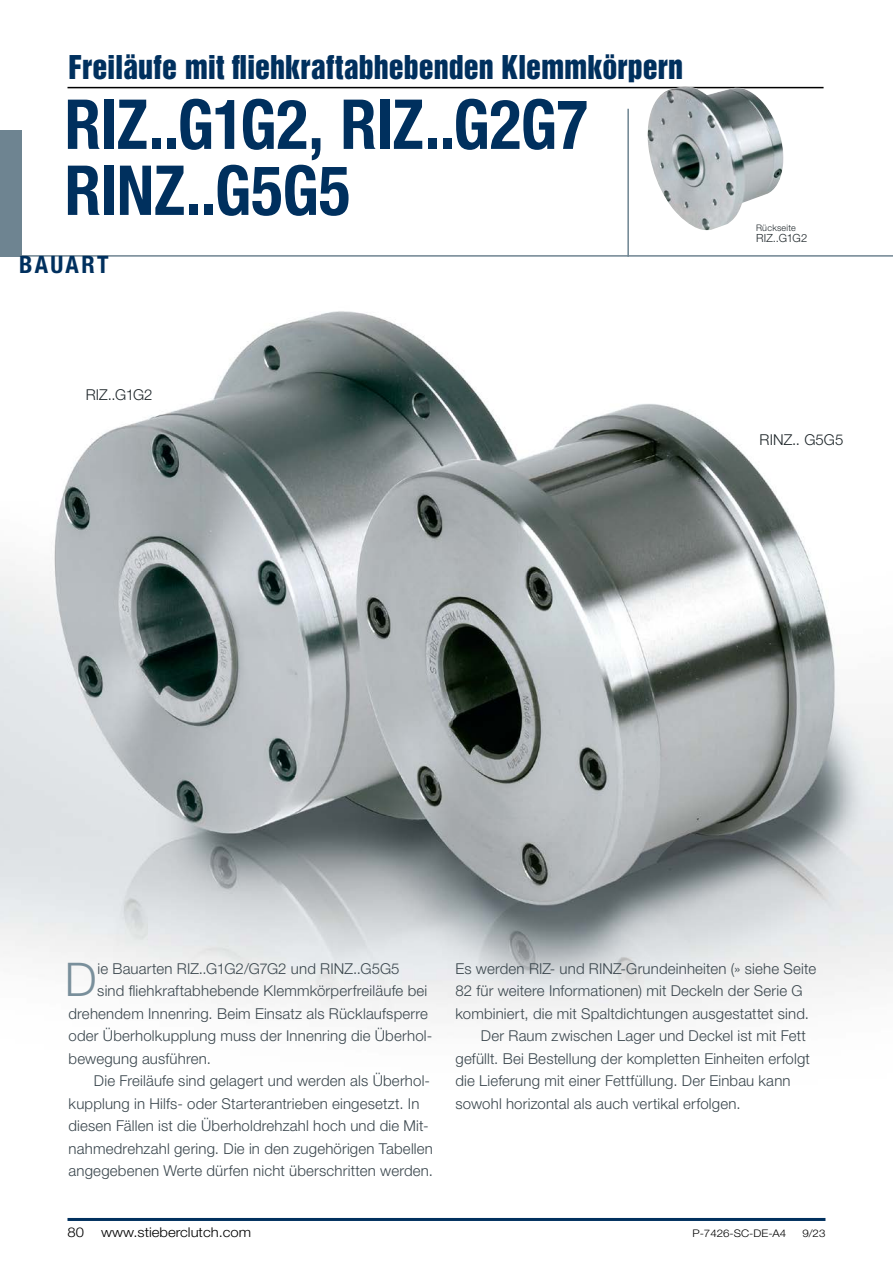
<style>
.page{position:relative;width:893px;height:1263px;background:#fff}
.page>*{position:absolute;margin:0;border:0;box-sizing:border-box;transform-origin:0 0}
.Headline_Big{font:700 condensed 69px/66px "Helvetica Neue LT Std";letter-spacing:-.01em;color:#00305e;scale:.95 1}
.Fließtext_Initial{font:300 46.5px "Helvetica Neue LT Std";color:#798f9b}
.t1{font:30px "Helvetica Inserat LT Std";color:#00305e}
.Headline_Blau{font:700 condensed 24px "Helvetica Neue LT Std";letter-spacing:.095em;color:#00305e}
.Fließtext_Schwarz_Einzug{font:300 15px/22.5px "Helvetica Neue LT Std";letter-spacing:.01em;color:#3a464d}
.Fließtext_Initial-2{font:300 15px "Helvetica Neue LT Std";letter-spacing:.01em;color:#3a464d}
.Fließtext_Schwarz{font:300 15px "Helvetica Neue LT Std";letter-spacing:.005em;color:#1d2529}
.t2{font:300 13.5px "Helvetica Neue LT Std";color:#000;scale:1.1 1}
.Bildtext_Grau{font:300 11.25px "Helvetica Neue LT Std";letter-spacing:.015em;color:#1d2529}
.t3{font:300 10.5px "Helvetica Neue LT Std";color:#000;scale:1.1 1}
.Bildtext_Grau-2{font:300 9px "Helvetica Neue LT Std";letter-spacing:.03em;color:#1d2529}
</style>
<div class="page">
<hr style="left:68px;top:87px;width:756px;height:1px;background:#000">
<hr style="left:0;top:255px;width:893px;height:2px;background:#6e8491">
<div style="left:0;top:130px;width:21px;height:126px;background:#6e8491"></div>
<img style="left:0;top:311px;width:893px;height:707px">
<img style="left:647px;top:86px;width:136px;height:145px">
<hr style="left:68px;top:1218px;width:757px;height:3px;background:#00305e">
<hr style="left:627px;top:109px;width:2px;height:148px;background:#6e8491">
<p class="t1" style="left:68px;top:49px;width:616px">Freiläufe mit fliehkraftabhebenden Klemmkörpern</p>
<p class="Headline_Big" style="left:65px;top:90px;width:552px">RIZ..G1G2, RIZ..G2G7<br>RINZ..G5G5</p>
<p class="Headline_Blau" style="left:19px;top:250px;width:91px">BAUART</p>
<p class="Fließtext_Schwarz" style="left:86px;top:385px;width:68px">RIZ..G1G2</p>
<p class="Bildtext_Grau-2" style="left:756px;top:222px;width:41px">Rückseite</p>
<p class="Bildtext_Grau" style="left:756px;top:231px;width:53px">RIZ..G1G2</p>
<p class="Fließtext_Schwarz" style="left:759px;top:430px;width:86px">RINZ.. G5G5</p>
<p class="Fließtext_Initial" style="left:65px;top:951px;width:33px">D</p>
<p class="Fließtext_Initial-2" style="left:98px;top:959px;width:304px">ie Bauarten RIZ..G1G2/G7G2 und RINZ..G5G5</p>
<p class="Fließtext_Initial-2" style="left:97px;top:982px;width:331px">sind fliehkraftabhebende Klemmkörperfreiläufe bei</p>
<p class="Fließtext_Initial-2" style="left:68px;top:1004px;width:361px">drehendem Innenring. Beim Einsatz als Rücklaufsperre</p>
<p class="Fließtext_Initial-2" style="left:69px;top:1027px;width:365px">oder Überholkupplung muss der Innenring die Überhol-</p>
<p class="Fließtext_Initial-2" style="left:69px;top:1049px;width:144px">bewegung ausführen.</p>
<p class="Fließtext_Schwarz_Einzug" style="left:68px;top:1069px;width:366px;text-indent:26px">Die Freiläufe sind gelagert und werden als Überhol&shy;kupplung in Hilfs- oder Starterantrieben eingesetzt. In diesen Fällen ist die Überholdrehzahl hoch und die Mit&shy;nahmedrehzahl gering. Die in den zugehörigen Tabellen angegebenen Werte dürfen nicht überschritten werden.</p>
<p class="Fließtext_Schwarz_Einzug" style="left:455px;top:957px;width:362px">Es werden RIZ- und RINZ-Grundeinheiten (» siehe Seite<br>82 für weitere Informationen) mit Deckeln der Serie G kombiniert, die mit Spaltdichtungen ausgestattet sind.</p>
<p class="Fließtext_Schwarz_Einzug" style="left:455px;top:1024px;width:356px;text-indent:26px">Der Raum zwischen Lager und Deckel ist mit Fett gefüllt. Bei Bestellung der kompletten Einheiten erfolgt die Lieferung mit einer Fettfüllung. Der Einbau kann sowohl horizontal als auch vertikal erfolgen.</p>
<p class="t2" style="left:68px;top:1223px;width:17px">80</p>
<p class="t2" style="left:101px;top:1223px;width:138px">www.stieberclutch.com</p>
<p class="t3" style="left:692px;top:1226px;width:87px">P-7426-SC-DE-A4</p>
<p class="t3" style="left:802px;top:1226px;width:23px">9/23</p>
</div>
